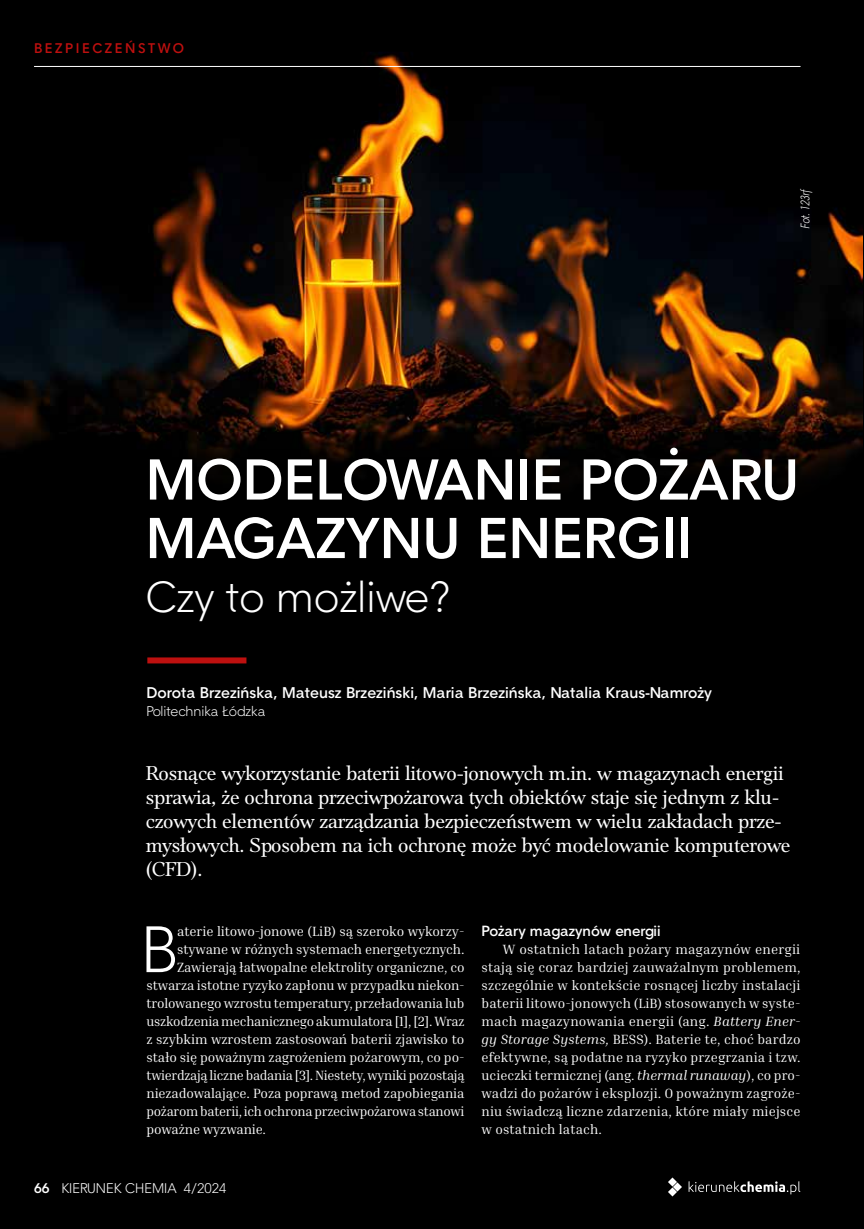
<style>
.page{position:relative;width:864px;height:1229px;background:#fff}
.page>*{position:absolute;margin:0;border:0;box-sizing:border-box;transform-origin:0 0}
.t1{font:63.15px "Straight EFN";color:#fff}
.t2{font:700 55.5px/58.5px "Straight EFN";color:#fff}
.t3{font:42px "Straight EFN";color:#fff}
.t4{font:21px/24px "Platea EFN";letter-spacing:-.01em;color:#fff}
.t5{font:700 15px "Straight EFN";color:#fff}
.t6{font:700 14.25px "Straight EFN";color:#fff}
.t7{font:13.5px/18px "Inria Serif";letter-spacing:-.01em;color:#fff;text-align:justify}
.t8{font:13.5px "Straight EFN";color:#fff}
.t9{font:700 13.5px "Straight EFN";letter-spacing:.19em;color:#bd100f}
.t10{font:italic 12px "Straight Cnd EFN";color:#fff}
.s1{font-style:italic}
.s2{font-weight:700}
</style>
<div class="page">
<div style="left:0;top:0;width:863px;height:1229px;background:#000"></div>
<img style="left:0;top:52px;width:862px;height:431px">
<div style="left:147px;top:657px;width:99px;height:6px;background:#bd100f"></div>
<hr style="left:34px;top:66px;width:766px;height:1px;background:#fff">
<svg style="left:688px;top:1181px;width:112px;height:13px"></svg>
<svg style="left:668px;top:1177px;width:13px;height:19px"></svg>
<p class="t9" style="left:34px;top:40px;width:151px">BEZPIECZEŃSTWO</p>
<p class="t10" style="left:798px;top:229px;width:41px;rotate:-90deg">Fot. 123rf</p>
<h2 class="t2" style="left:146px;top:451px;width:654px">MODELOWANIE POŻARU<br>MAGAZYNU ENERGII</h2>
<h3 class="t3" style="left:146px;top:572px;width:306px">Czy to możliwe?</h3>
<p class="t5" style="left:146px;top:683px;width:566px">Dorota Brzezińska, Mateusz Brzeziński, Maria Brzezińska, Natalia Kraus-Namroży</p>
<p class="t8" style="left:146px;top:703px;width:121px">Politechnika Łódzka</p>
<p class="t4" style="left:146px;top:761px;width:645px">Rosnące wykorzystanie baterii litowo-jonowych m.in. w magazynach energii sprawia, że ochrona przeciwpożarowa tych obiektów staje się jednym z klu&shy;czowych elementów zarządzania bezpieczeństwem w wielu zakładach prze&shy;mysłowych. Sposobem na ich ochronę może być modelowanie komputerowe (CFD).</p>
<h1 class="t1" style="left:141px;top:912px;width:39px">B</h1>
<p class="t7" style="left:177px;top:922px;width:288px">aterie litowo-jonowe (LiB) są szeroko wykorzy-</p>
<p class="t7" style="left:177px;top:940px;width:288px">stywane w różnych systemach energetycznych.</p>
<p class="t7" style="left:177px;top:958px;width:288px">Zawierają łatwopalne elektrolity organiczne, co</p>
<p class="t7" style="left:146px;top:976px;width:319px">stwarza istotne ryzyko zapłonu w przypadku niekon-</p>
<p class="t7" style="left:146px;top:994px;width:319px">trolowanego wzrostu temperatury, przeładowania lub</p>
<p class="t7" style="left:146px;top:1012px;width:319px">uszkodzenia mechanicznego akumulatora [1], [2]. Wraz</p>
<p class="t7" style="left:146px;top:1030px;width:319px">z szybkim wzrostem zastosowań baterii zjawisko to</p>
<p class="t7" style="left:146px;top:1048px;width:319px">stało się poważnym zagrożeniem pożarowym, co po-</p>
<p class="t7" style="left:146px;top:1066px;width:319px">twierdzają liczne badania [3]. Niestety, wyniki pozostają</p>
<p class="t7" style="left:146px;top:1084px;width:319px">niezadowalające. Poza poprawą metod zapobiegania</p>
<p class="t7" style="left:146px;top:1102px;width:319px">pożarom baterii, ich ochrona przeciwpożarowa stanowi</p>
<p class="t7" style="left:146px;top:1120px;width:121px">poważne wyzwanie.</p>
<p class="t6" style="left:481px;top:922px;width:180px">Pożary magazynów energii</p>
<p class="t7" style="left:481px;top:940px;width:320px;text-indent:21px">W ostatnich latach pożary magazynów energii stają się coraz bardziej zauważalnym problemem, szczególnie w kontekście rosnącej liczby instalacji baterii litowo-jonowych (LiB) stosowanych w syste&shy;mach magazynowania energii (ang. <span class="s1">Battery Ener&shy;gy Storage Systems,</span> BESS). Baterie te, choć bardzo efektywne, są podatne na ryzyko przegrzania i tzw. ucieczki termicznej (ang. <span class="s1">thermal runaway</span>), co pro&shy;wadzi do pożarów i eksplozji. O poważnym zagroże&shy;niu świadczą liczne zdarzenia, które miały miejsce w ostatnich latach.</p>
<p class="t8" style="left:34px;top:1180px;width:194px"><span class="s2">66</span> KIERUNEK CHEMIA 4/2024</p>
</div>
